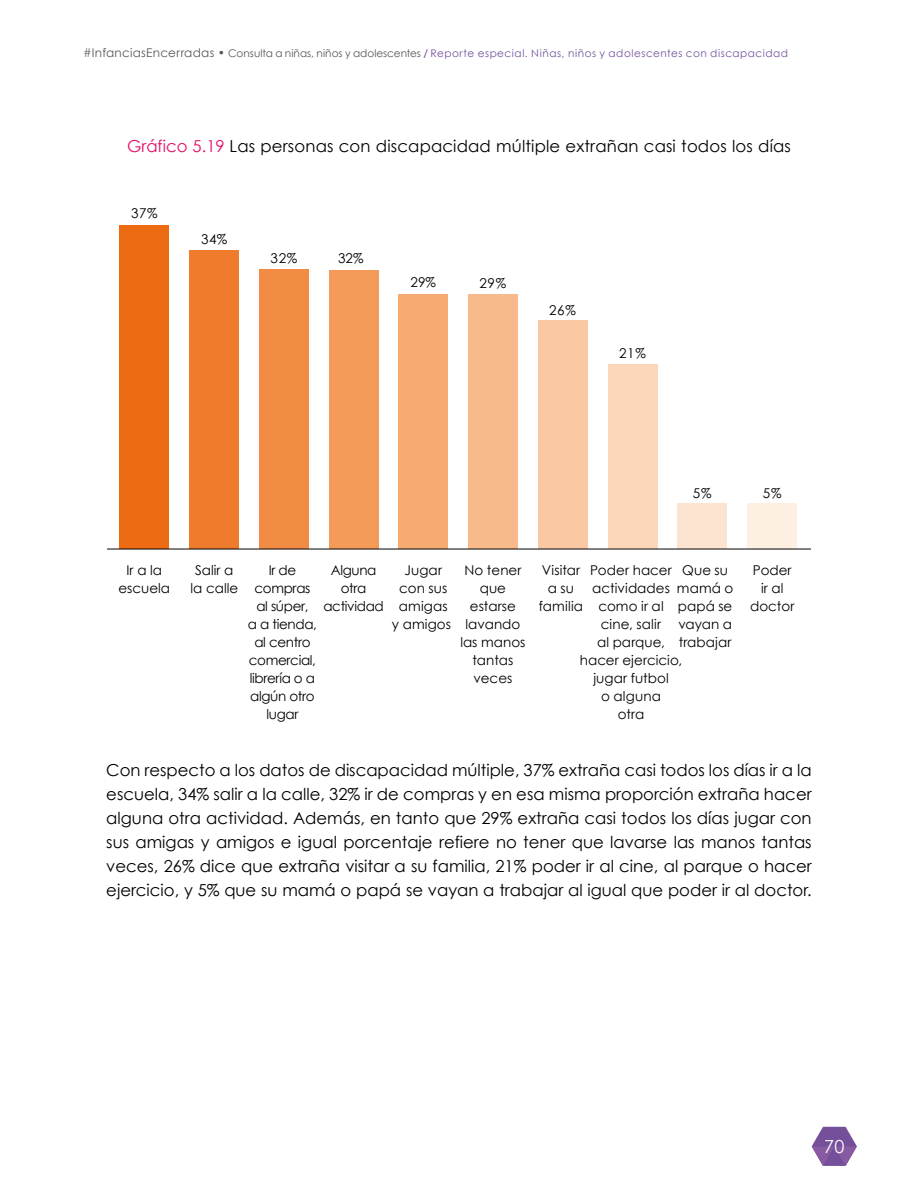
<style>
.page{position:relative;width:918px;height:1188px;background:#fff}
.page>*{position:absolute;margin:0;border:0;box-sizing:border-box;transform-origin:0 0}
.t1{font:18px "Century Gothic";color:#fff}
.t2{font:16.5px/24px "Century Gothic";letter-spacing:.01em;color:#000;text-align:justify}
.t3{font:13.5px/18px "Century Gothic";color:#000;text-align:center}
.t4{font:13.5px/18px "Century Gothic";letter-spacing:-.025em;color:#000;text-align:center}
.t5{font:10.5px "Century Gothic";letter-spacing:.045em;color:#74539c}
.s1{font-size:12px;color:#575756}
.s2{color:#575756}
.s3{color:#563188}
.s4{color:#e60e69}
</style>
<div class="page">
<svg style="left:812px;top:1127px;width:45px;height:39px"></svg>
<div style="left:608px;top:364px;width:49px;height:185px;background:#fcd7b9"></div>
<div style="left:538px;top:321px;width:49px;height:228px;background:#fac8a2"></div>
<div style="left:468px;top:294px;width:50px;height:255px;background:#f8ba8a"></div>
<div style="left:748px;top:504px;width:49px;height:45px;background:#feefe3"></div>
<div style="left:678px;top:504px;width:49px;height:45px;background:#fde4d1"></div>
<div style="left:399px;top:294px;width:49px;height:255px;background:#f6ab72"></div>
<div style="left:329px;top:270px;width:49px;height:279px;background:#f49b5a"></div>
<div style="left:259px;top:269px;width:50px;height:280px;background:#f28b43"></div>
<div style="left:190px;top:250px;width:49px;height:299px;background:#ef7b2c"></div>
<div style="left:120px;top:225px;width:49px;height:324px;background:#ed6b13"></div>
<hr style="left:107px;top:549px;width:704px;height:1px;background:#020203">
<p class="t5" style="left:83px;top:46px;width:706px"><span class="s1">#InfanciasEncerradas •</span> <span class="s2">Consulta a niñas, niños y adolescentes</span> <span class="s3">/</span> Reporte especial. Niñas, niños y adolescentes con discapacidad</p>
<p class="t2" style="left:127px;top:133px;width:665px"><span class="s4">Gráfico 5.19</span> Las personas con discapacidad múltiple extrañan casi todos los días</p>
<p class="t3" style="left:131px;top:204px;width:28px">37%</p>
<p class="t3" style="left:201px;top:230px;width:28px">34%</p>
<p class="t3" style="left:271px;top:249px;width:28px">32%</p>
<p class="t3" style="left:338px;top:249px;width:27px">32%</p>
<p class="t3" style="left:410px;top:273px;width:27px">29%</p>
<p class="t3" style="left:480px;top:273px;width:28px">29%</p>
<p class="t3" style="left:549px;top:300px;width:28px">26%</p>
<p class="t3" style="left:619px;top:344px;width:28px">21%</p>
<p class="t3" style="left:693px;top:484px;width:20px">5%</p>
<p class="t3" style="left:763px;top:484px;width:20px">5%</p>
<p class="t3" style="left:119px;top:561px;width:53px">Ir a la escuela</p>
<p class="t3" style="left:190px;top:561px;width:49px">Salir a la calle</p>
<p class="t4" style="left:248px;top:561px;width:71px">Ir de compras al súper,<br>a a tienda, al centro comercial, librería o a algún otro lugar</p>
<p class="t4" style="left:323px;top:561px;width:62px">Alguna otra actividad</p>
<p class="t3" style="left:539px;top:561px;width:46px">Visitar a su familia</p>
<p class="t3" style="left:677px;top:561px;width:58px">Que su mamá o papá se vayan a trabajar</p>
<p class="t3" style="left:460px;top:561px;width:67px">No tener que estarse lavando las manos tantas veces</p>
<p class="t3" style="left:580px;top:561px;width:104px">Poder hacer actividades como ir al<br>cine, salir<br>al parque, hacer ejercicio, jugar futbol<br>o alguna<br>otra</p>
<p class="t3" style="left:392px;top:561px;width:61px">Jugar con sus amigas y amigos</p>
<p class="t3" style="left:750px;top:561px;width:46px">Poder ir al doctor</p>
<p class="t2" style="left:106px;top:757px;width:707px">Con respecto a los datos de discapacidad múltiple, 37% extraña casi todos los días ir a la escuela, 34% salir a la calle, 32% ir de compras y en esa misma proporción extraña hacer alguna otra actividad. Además, en tanto que 29% extraña casi todos los días jugar con sus amigas y amigos e igual porcentaje refiere no tener que lavarse las manos tantas veces, 26% dice que extraña visitar a su familia, 21% poder ir al cine, al parque o hacer ejercicio, y 5% que su mamá o papá se vayan a trabajar al igual que poder ir al doctor.</p>
<p class="t1" style="left:824px;top:1136px;width:22px">70</p>
</div>
